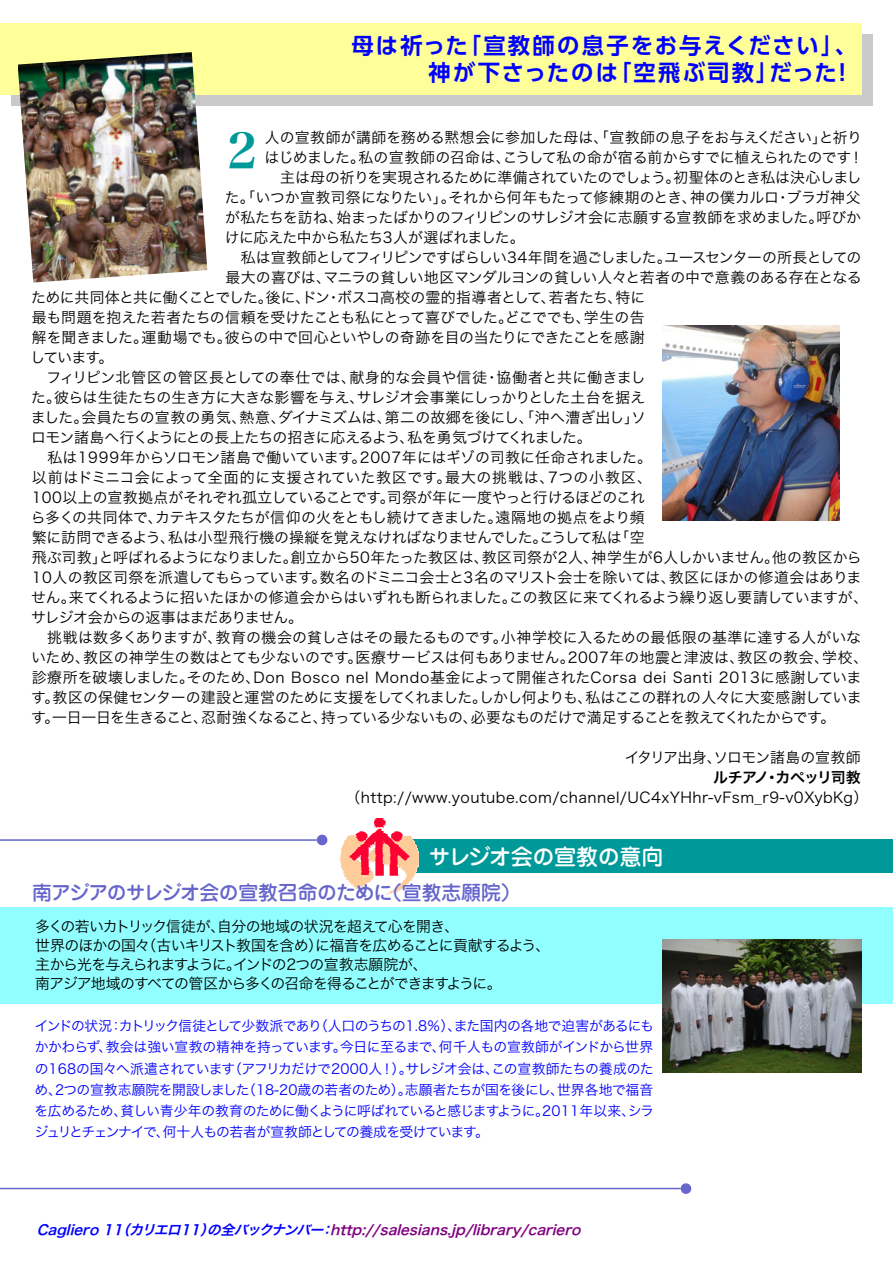
<style>
.page{position:relative;width:893px;height:1263px;background:#fff}
.page>*{position:absolute;margin:0;border:0;box-sizing:border-box;transform-origin:0 0}
.t1{font:48.15px "Hira Min Std W7";color:#099}
.t2{font:700 22.35px/26.8px "UD Shin Go Pro De";letter-spacing:.09em;color:#00f;text-align:right}
.t3{font:500 22.05px "Jun 34 Pro";letter-spacing:-.02em;color:#fff}
.t4{font:500 19.8px "Jun 34 Pro";letter-spacing:-.035em;color:#6565cc}
.t5{font:14.85px "Hira Kaku Pro W3";letter-spacing:-.02em;color:#000}
.t6{font:14.85px "Hira Kaku Pro W3";color:#000}
.t7{font:14.85px/18.8px "Hira Kaku Pro W3";letter-spacing:-.055em;color:#000}
.t8{font:14.85px "Hira Kaku Pro W3";letter-spacing:-.05em;color:#000}
.t9{font:14.85px "Hira Kaku Pro W3";letter-spacing:-.045em;color:#000}
.t10{font:14.85px "Hira Kaku Pro W3";letter-spacing:.045em;color:#000}
.t11{font:14.85px "Hira Kaku Pro W3";letter-spacing:.01em;color:#000}
.t12{font:14.85px "Hira Kaku Pro W3";letter-spacing:.03em;color:#000}
.t13{font:14.85px "Hira Kaku Pro W3";letter-spacing:.005em;color:#000}
.t14{font:14.85px "Hira Kaku Pro W3";letter-spacing:-.04em;color:#000}
.t15{font:14.85px "Hira Kaku Pro W3";letter-spacing:.02em;color:#000}
.t16{font:14.85px "Hira Kaku Pro W3";letter-spacing:.035em;color:#000}
.t17{font:14.85px "Hira Kaku Pro W6";letter-spacing:-.05em;color:#000}
.t18{font:13.8px/21.3px "Hira Kaku Pro W3";letter-spacing:-.07em;color:#00f;text-align:justify}
.t19{font:italic 13.8px "Hira Kaku Pro W6";color:#800080}
.s1{color:#00f}
</style>
<div class="page">
<hr style="left:0;top:1188px;width:680px;height:1px;background:#66c">
<div style="left:680px;top:1183px;width:11px;height:11px;background:#66c;border-radius:50%"></div>
<div style="left:11px;top:35px;width:861px;height:71px;background:#c9c9ca"></div>
<div style="left:0;top:24px;width:861px;height:71px;background:#ff9"></div>
<hr style="left:0;top:839px;width:317px;height:2px;background:#66c">
<div style="left:317px;top:835px;width:10px;height:10px;background:#66c;border-radius:50%"></div>
<div style="left:0;top:908px;width:892px;height:96px;background:#91ffff"></div>
<div style="left:410px;top:840px;width:482px;height:33px;background:#099"></div>
<svg style="left:340px;top:818px;width:78px;height:77px"></svg>
<img style="left:663px;top:940px;width:198px;height:132px">
<img style="left:18px;top:52px;width:189px;height:231px">
<img style="left:662px;top:325px;width:177px;height:196px">
<h2 class="t2" style="left:351px;top:32px;width:507px">母は祈った「宣教師の息子をお与えください」、神が下さったのは「空飛ぶ司教」だった！</h2>
<p class="t6" style="left:265px;top:124px;width:598px">人の宣教師が講師を務める黙想会に参加した母は、「宣教師の息子をお与えください」と祈り</p>
<p class="t5" style="left:264px;top:144px;width:600px">はじめました。私の宣教師の召命は、こうして私の命が宿る前からすでに植えられたのです！</p>
<p class="t14" style="left:265px;top:164px;width:598px">　主は母の祈りを実現されるために準備されていたのでしょう。初聖体のとき私は決心しまし</p>
<p class="t5" style="left:225px;top:184px;width:637px">た。「いつか宣教司祭になりたい」。それから何年もたって修練期のとき、神の僕カルロ・ブラガ神父</p>
<p class="t5" style="left:225px;top:204px;width:637px">が私たちを訪ね、始まったばかりのフィリピンのサレジオ会に志願する宣教師を求めました。呼びか</p>
<p class="t5" style="left:225px;top:224px;width:301px">けに応えた中から私たち3人が選ばれました。</p>
<p class="t8" style="left:225px;top:244px;width:637px">　私は宣教師としてフィリピンですばらしい34年間を過ごしました。ユースセンターの所長としての</p>
<p class="t5" style="left:225px;top:264px;width:637px">最大の喜びは、マニラの貧しい地区マンダルヨンの貧しい人々と若者の中で意義のある存在となる</p>
<p class="t5" style="left:31px;top:284px;width:615px">ために共同体と共に働くことでした。後に、ドン・ボスコ高校の霊的指導者として、若者たち、特に</p>
<p class="t5" style="left:32px;top:304px;width:614px">最も問題を抱えた若者たちの信頼を受けたことも私にとって喜びでした。どこででも、学生の告</p>
<p class="t5" style="left:32px;top:324px;width:614px">解を聞きました。運動場でも。彼らの中で回心といやしの奇跡を目の当たりにできたことを感謝</p>
<p class="t5" style="left:31px;top:344px;width:84px">しています。</p>
<p class="t15" style="left:32px;top:364px;width:615px">　フィリピン北管区の管区長としての奉仕では、献身的な会員や信徒・協働者と共に働きまし</p>
<p class="t5" style="left:31px;top:384px;width:615px">た。彼らは生徒たちの生き方に大きな影響を与え、サレジオ会事業にしっかりとした土台を据え</p>
<p class="t13" style="left:31px;top:404px;width:616px">ました。会員たちの宣教の勇気、熱意、ダイナミズムは、第二の故郷を後にし、「沖へ漕ぎ出し」ソ</p>
<p class="t8" style="left:31px;top:424px;width:562px">ロモン諸島へ行くようにとの長上たちの招きに応えるよう、私を勇気づけてくれました。</p>
<p class="t6" style="left:32px;top:444px;width:622px">　私は1999年からソロモン諸島で働いています。2007年にはギゾの司教に任命されました。</p>
<p class="t16" style="left:32px;top:464px;width:622px">以前はドミニコ会によって全面的に支援されていた教区です。最大の挑戦は、7つの小教区、</p>
<p class="t5" style="left:32px;top:484px;width:614px">100以上の宣教拠点がそれぞれ孤立していることです。司祭が年に一度やっと行けるほどのこれ</p>
<p class="t5" style="left:31px;top:504px;width:615px">ら多くの共同体で、カテキスタたちが信仰の火をともし続けてきました。遠隔地の拠点をより頻</p>
<p class="t5" style="left:32px;top:524px;width:614px">繁に訪問できるよう、私は小型飛行機の操縦を覚えなければなりませんでした。こうして私は「空</p>
<p class="t6" style="left:32px;top:544px;width:831px">飛ぶ司教」と呼ばれるようになりました。創立から50年たった教区は、教区司祭が2人、神学生が6人しかいません。他の教区から</p>
<p class="t5" style="left:32px;top:564px;width:831px">10人の教区司祭を派遣してもらっています。数名のドミニコ会士と3名のマリスト会士を除いては、教区にほかの修道会はありま</p>
<p class="t5" style="left:31px;top:584px;width:838px">せん。来てくれるように招いたほかの修道会からはいずれも断られました。この教区に来てくれるよう繰り返し要請していますが、</p>
<p class="t9" style="left:31px;top:604px;width:273px">サレジオ会からの返事はまだありません。</p>
<p class="t6" style="left:32px;top:624px;width:830px">　挑戦は数多くありますが、教育の機会の貧しさはその最たるものです。小神学校に入るための最低限の基準に達する人がいな</p>
<p class="t11" style="left:31px;top:644px;width:838px">いため、教区の神学生の数はとても少ないのです。医療サービスは何もありません。2007年の地震と津波は、教区の教会、学校、</p>
<p class="t10" style="left:32px;top:664px;width:831px">診療所を破壊しました。そのため、Don Bosco nel Mondo基金によって開催されたCorsa dei Santi 2013に感謝していま</p>
<p class="t5" style="left:31px;top:684px;width:831px">す。教区の保健センターの建設と運営のために支援をしてくれました。しかし何よりも、私はここの群れの人々に大変感謝していま</p>
<p class="t9" style="left:31px;top:704px;width:805px">す。一日一日を生きること、忍耐強くなること、持っている少ないもの、必要なものだけで満足することを教えてくれたからです。</p>
<p class="t5" style="left:625px;top:744px;width:237px">イタリア出身、ソロモン諸島の宣教師</p>
<p class="t17" style="left:713px;top:764px;width:149px">ルチアノ・カペッリ司教</p>
<p class="t12" style="left:345px;top:784px;width:524px">（http://www.youtube.com/channel/UC4xYHhr-vFsm_r9-v0XybKg）</p>
<h1 class="t1" style="left:227px;top:116px;width:31px">2</h1>
<h3 class="t3" style="left:428px;top:839px;width:237px">サレジオ会の宣教の意向</h3>
<h3 class="t4" style="left:32px;top:877px;width:490px">南アジアのサレジオ会の宣教召命のために（宣教志願院）</h3>
<p class="t7" style="left:35px;top:916px;width:516px">多くの若いカトリック信徒が、自分の地域の状況を超えて心を開き、<br>世界のほかの国々（古いキリスト教国を含め）に福音を広めることに貢献するよう、主から光を与えられますように。インドの2つの宣教志願院が、<br>南アジア地域のすべての管区から多くの召命を得ることができますように。</p>
<p class="t18" style="left:34px;top:1014px;width:621px">インドの状況：カトリック信徒として少数派であり（人口のうちの1.8％）、また国内の各地で迫害があるにもかかわらず、教会は強い宣教の精神を持っています。今日に至るまで、何千人もの宣教師がインドから世界の168の国々へ派遣されています（アフリカだけで2000人！）。サレジオ会は、この宣教師たちの養成のため、2つの宣教志願院を開設しました（18-20歳の若者のため）。志願者たちが国を後にし、世界各地で福音を広めるため、貧しい青少年の教育のために働くように呼ばれていると感じますように。2011年以来、シラジュリとチェンナイで、何十人もの若者が宣教師としての養成を受けています。</p>
<p class="t19" style="left:37px;top:1218px;width:551px"><span class="s1">Cagliero11（カリエロ11）の全バックナンバー：</span>http://salesians.jp/library/cariero</p>
</div>
